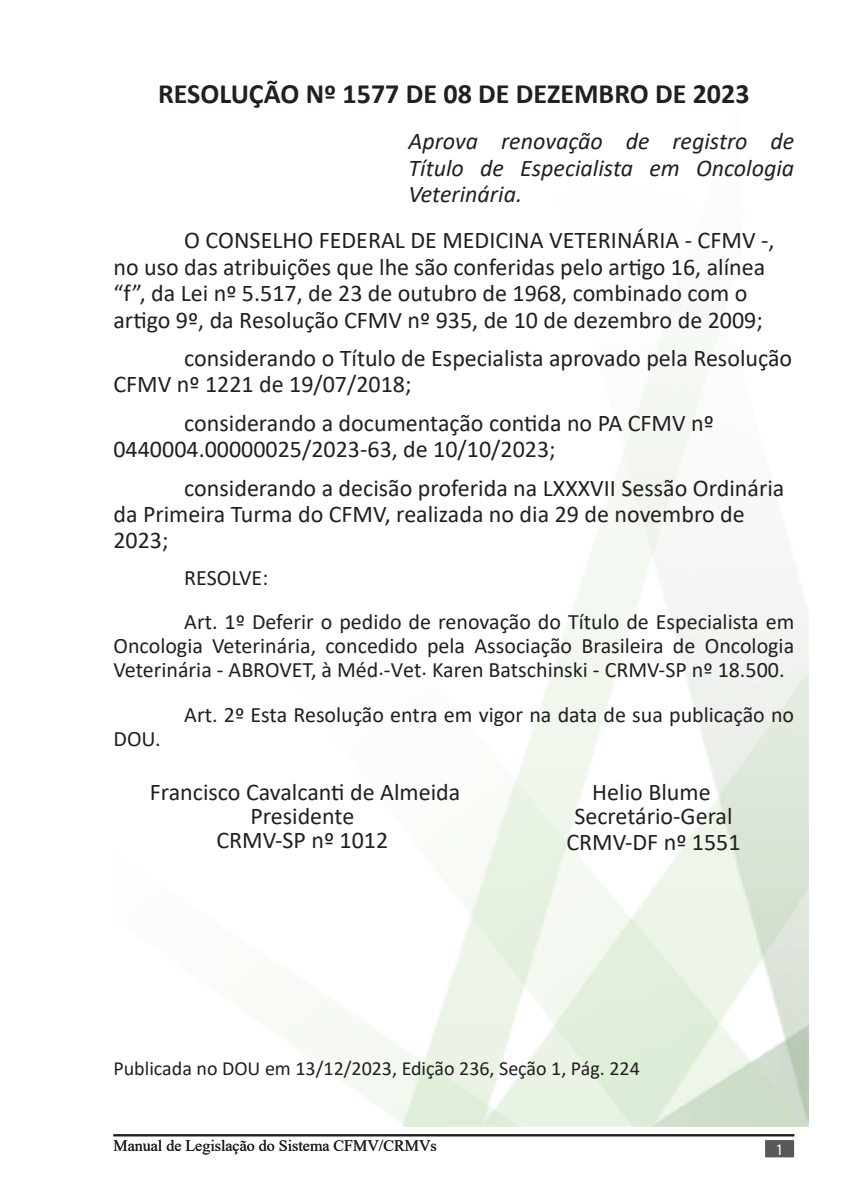
<style>
.page{position:relative;width:851px;height:1191px;background:#fff}
.page>*{position:absolute;margin:0;border:0;box-sizing:border-box;transform-origin:0 0}
.Footnote_text{font:700 28px "Calibri";color:#231f20}
.Body_Text{font:24px/26.4px "Calibri";color:#231f20}
.Footnote_text-2{font:italic 24px/26.4px "Calibri";color:#231f20;text-align:justify}
.t1{font:22px/24.2px "Calibri";color:#231f20;text-align:justify}
.t2{font:20px "Calibri";color:#231f20}
.t3{font:16px "Times New Roman";color:#231f20}
.Apresentação{font:16px "Myriad Pro";color:#fff}
</style>
<div class="page">
<hr style="left:113px;top:1134px;width:681px;height:2px;background:#231f20">
<div style="left:765px;top:1140px;width:28px;height:17px;background:#57585a;border:2px solid #57585a"></div>
<p class="Footnote_text" style="left:158px;top:74px;width:593px">RESOLUÇÃO Nº 1577 DE 08 DE DEZEMBRO DE 2023</p>
<p class="Footnote_text-2" style="left:408px;top:127px;width:387px">Aprova renovação de registro de Título de Especialista em Oncologia Veterinária.</p>
<p class="Body_Text" style="left:113px;top:226px;width:662px;text-indent:71px">O CONSELHO FEDERAL DE MEDICINA VETERINÁRIA - CFMV -, no uso das atribuições que lhe são conferidas pelo artigo 16, alínea “f”, da Lei nº 5.517, de 23 de outubro de 1968, combinado com o artigo 9º, da Resolução CFMV nº 935, de 10 de dezembro de 2009;</p>
<p class="Body_Text" style="left:113px;top:344px;width:680px;text-indent:71px">considerando o Título de Especialista aprovado pela Resolução<br>CFMV nº 1221 de 19/07/2018;</p>
<p class="Body_Text" style="left:113px;top:409px;width:601px;text-indent:71px">considerando a documentação contida no PA CFMV nº<br>0440004.00000025/2023-63, de 10/10/2023;</p>
<p class="Body_Text" style="left:113px;top:474px;width:672px;text-indent:71px">considerando a decisão proferida na LXXXVII Sessão Ordinária da Primeira Turma do CFMV, realizada no dia 29 de novembro de<br>2023;</p>
<p class="t1" style="left:184px;top:564px;width:85px">RESOLVE:</p>
<p class="t1" style="left:113px;top:609px;width:682px;text-indent:71px">Art. 1º Deferir o pedido de renovação do Título de Especialista em Oncologia Veterinária, concedido pela Associação Brasileira de Oncologia Veterinária - ABROVET, à Méd.-Vet. Karen Batschinski - CRMV-SP nº 18.500.</p>
<p class="t1" style="left:184px;top:701px;width:611px">Art. 2º Esta Resolução entra em vigor na data de sua publicação no</p>
<p class="t1" style="left:113px;top:725px;width:49px">DOU.</p>
<p class="Body_Text" style="left:150px;top:778px;width:312px">Francisco Cavalcanti de Almeida</p>
<p class="Body_Text" style="left:250px;top:802px;width:105px">Presidente</p>
<p class="Body_Text" style="left:216px;top:826px;width:173px">CRMV-SP nº 1012</p>
<p class="Body_Text" style="left:574px;top:779px;width:160px;line-height:24px;text-align:center">Helio Blume<br>Secretário-Geral</p>
<p class="Body_Text" style="left:566px;top:828px;width:176px">CRMV-DF nº 1551</p>
<p class="t2" style="left:113px;top:1054px;width:528px">Publicada no DOU em 13/12/2023, Edição 236, Seção 1, Pág. 224</p>
<p class="t3" style="left:113px;top:1134px;width:325px">Manual de Legislação do Sistema CFMV/CRMVs</p>
<p class="Apresentação" style="left:775px;top:1140px;width:10px">1</p>
</div>
